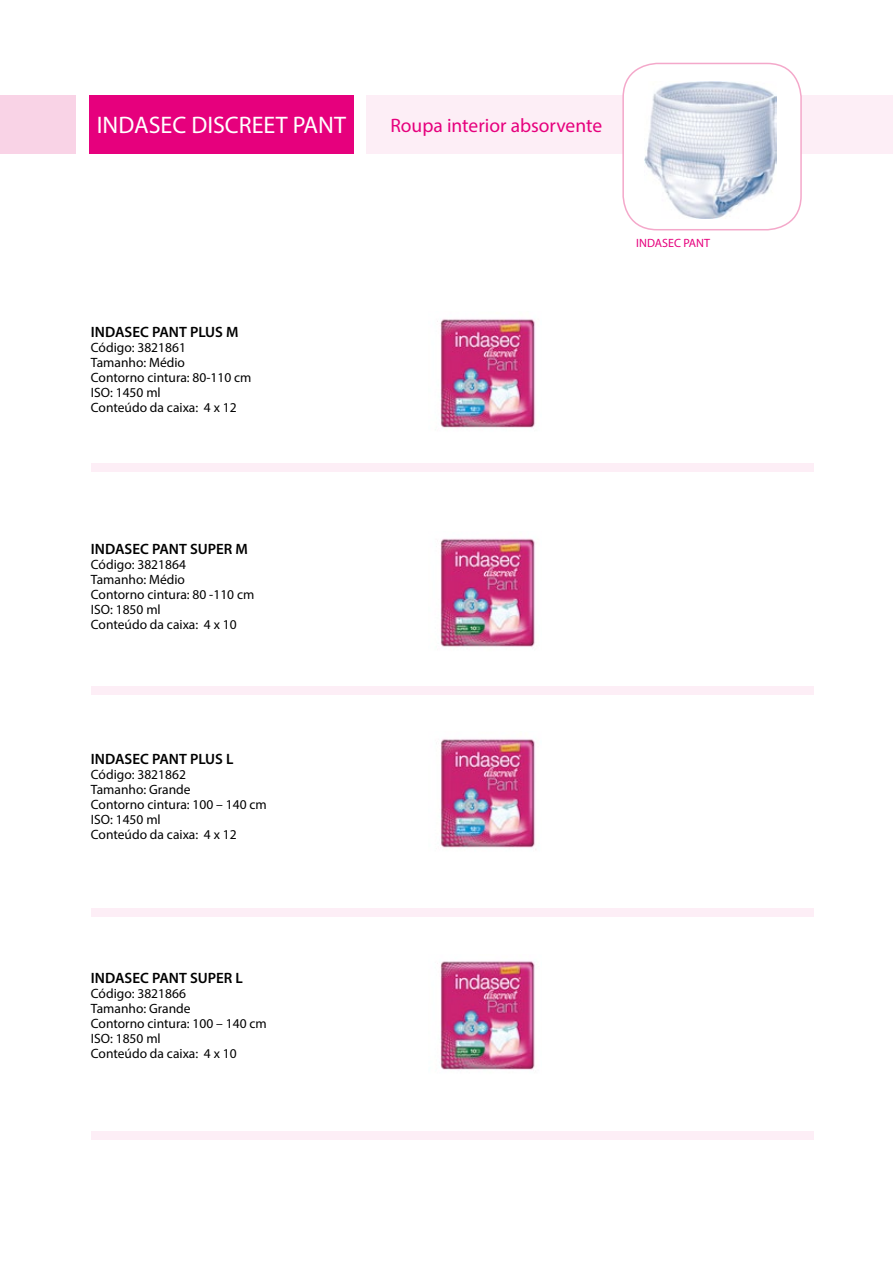
<style>
.page{position:relative;width:893px;height:1263px;background:#fff}
.page>*{position:absolute;margin:0;border:0;box-sizing:border-box;transform-origin:0 0}
.t1{font:24px "Myriad Pro";color:#fff}
.t2{font:19.5px "Myriad Pro";color:#e6007d}
.t3{font:600 15px "Myriad Pro";color:#000}
.t4{font:13.5px/15px "Myriad Pro";color:#000}
.t5{font:12px "Myriad Pro";color:#e6007d}
</style>
<div class="page">
<div style="left:0;top:95px;width:76px;height:59px;background:#f9d3e6"></div>
<div style="left:89px;top:95px;width:264px;height:59px;background:#e6007d"></div>
<div style="left:366px;top:95px;width:527px;height:59px;background:#fdeef6"></div>
<div style="left:623px;top:63px;width:178px;height:167px;background:#fff;border-radius:34px"></div>
<img style="left:644px;top:81px;width:133px;height:137px">
<div style="left:622px;top:63px;width:180px;height:167px;border:2px solid #f4a8ca;border-radius:34px"></div>
<div style="left:91px;top:686px;width:723px;height:8px;background:#fdeef6"></div>
<div style="left:91px;top:909px;width:723px;height:8px;background:#fdeef6"></div>
<div style="left:91px;top:463px;width:723px;height:9px;background:#fdeef6"></div>
<div style="left:91px;top:1131px;width:723px;height:8px;background:#fdeef6"></div>
<img style="left:437px;top:318px;width:99px;height:111px">
<img style="left:440px;top:538px;width:95px;height:109px">
<img style="left:440px;top:739px;width:96px;height:111px">
<img style="left:437px;top:961px;width:98px;height:109px">
<h1 class="t1" style="left:97px;top:111px;width:251px">INDASEC DISCREET PANT</h1>
<h2 class="t2" style="left:390px;top:113px;width:213px">Roupa interior absorvente</h2>
<p class="t3" style="left:91px;top:323px;width:149px">INDASEC PANT PLUS M</p>
<p class="t4" style="left:91px;top:340px;width:162px">Código: 3821861<br>Tamanho: Médio<br>Contorno cintura: 80-110 cm<br>ISO: 1450 ml<br>Conteúdo da caixa: 4 x 12</p>
<p class="t5" style="left:636px;top:235px;width:75px">INDASEC PANT</p>
<p class="t3" style="left:91px;top:539px;width:159px">INDASEC PANT SUPER M</p>
<p class="t4" style="left:91px;top:556px;width:165px">Código: 3821864<br>Tamanho: Médio<br>Contorno cintura: 80 -110 cm<br>ISO: 1850 ml<br>Conteúdo da caixa: 4 x 10</p>
<p class="t3" style="left:91px;top:749px;width:144px">INDASEC PANT PLUS L</p>
<p class="t4" style="left:91px;top:767px;width:177px">Código: 3821862<br>Tamanho: Grande<br>Contorno cintura: 100 – 140 cm<br>ISO: 1450 ml<br>Conteúdo da caixa: 4 x 12</p>
<p class="t3" style="left:91px;top:969px;width:153px">INDASEC PANT SUPER L</p>
<p class="t4" style="left:91px;top:986px;width:177px">Código: 3821866<br>Tamanho: Grande<br>Contorno cintura: 100 – 140 cm<br>ISO: 1850 ml<br>Conteúdo da caixa: 4 x 10</p>
</div>
